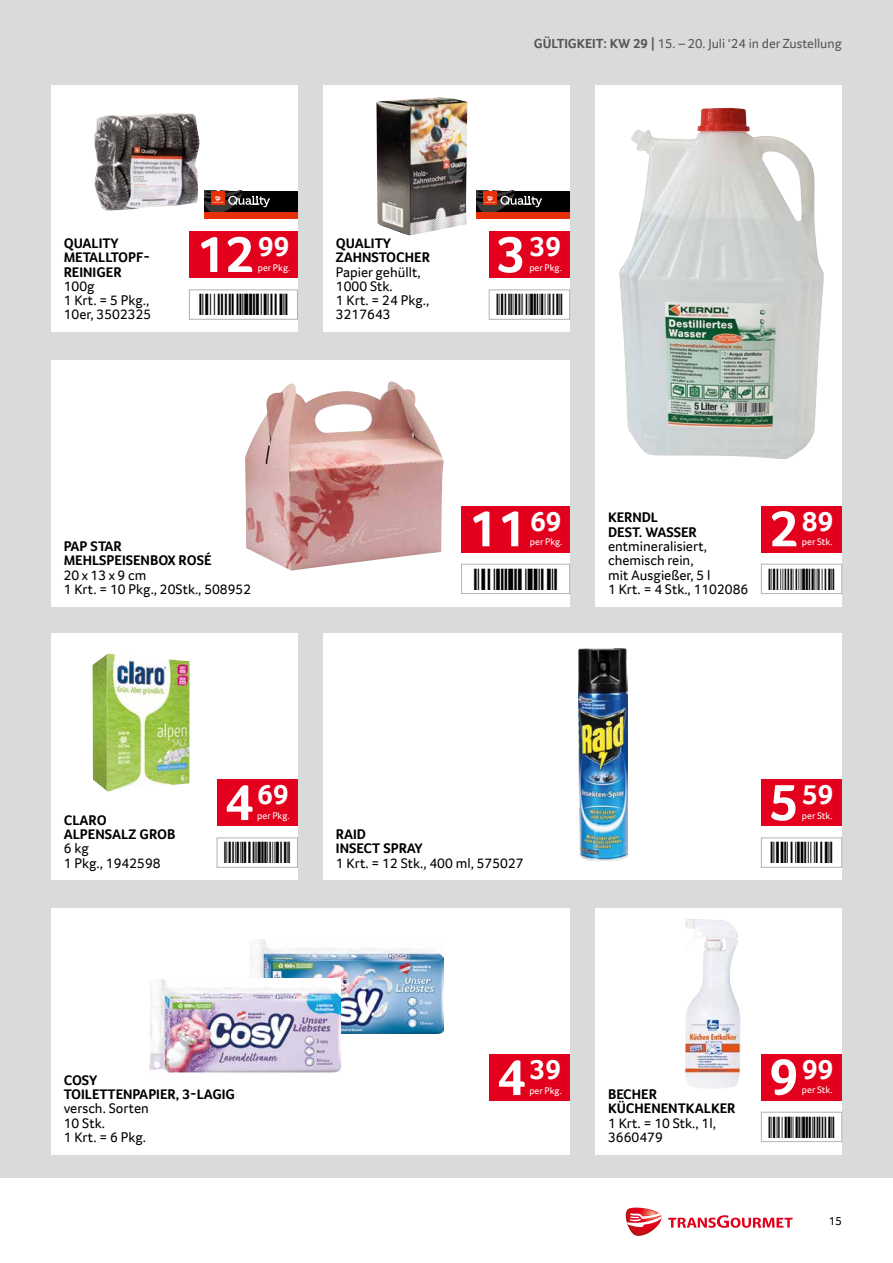
<style>
.page{position:relative;width:893px;height:1263px;background:#fff}
.page>*{position:absolute;margin:0;border:0;box-sizing:border-box;transform-origin:0 0}
.t1{font:700 52.5px "Transgourmet";color:#fff}
.t2{font:700 28.5px "Transgourmet";color:#fff}
.t3{font:14.25px/14.2px "Transgourmet";color:#000}
.t4{font:700 14.25px/14.2px "Transgourmet";color:#000}
.t5{font:13.5px "Transgourmet";color:#565655}
.t6{font:12px "Transgourmet";color:#000}
.t7{font:9.75px "Transgourmet";color:#fff}
.s1{font-weight:700}
.s2{font-size:52.5px}
</style>
<div class="page">
<svg style="left:625px;top:1207px;width:168px;height:29px"></svg>
<div style="left:0;top:0;width:893px;height:1178px;background:#d9dada"></div>
<div style="left:51px;top:86px;width:247px;height:246px;background:#fff"></div>
<div style="left:323px;top:86px;width:247px;height:246px;background:#fff"></div>
<div style="left:51px;top:360px;width:519px;height:246px;background:#fff"></div>
<div style="left:595px;top:85px;width:247px;height:521px;background:#fff"></div>
<div style="left:51px;top:634px;width:247px;height:246px;background:#fff"></div>
<div style="left:323px;top:634px;width:519px;height:246px;background:#fff"></div>
<div style="left:51px;top:908px;width:519px;height:246px;background:#fff"></div>
<div style="left:595px;top:908px;width:247px;height:246px;background:#fff"></div>
<img style="left:94px;top:113px;width:105px;height:98px">
<div style="left:189px;top:231px;width:109px;height:47px;background:#e3001d"></div>
<div style="left:189px;top:290px;width:109px;height:29px;border:1px solid #b1b2b3"></div>
<img style="left:376px;top:97px;width:91px;height:138px">
<div style="left:489px;top:231px;width:81px;height:47px;background:#e3001d"></div>
<div style="left:489px;top:290px;width:81px;height:29px;border:1px solid #b1b2b3"></div>
<img style="left:619px;top:108px;width:205px;height:351px">
<div style="left:761px;top:506px;width:81px;height:46px;background:#e3001d"></div>
<div style="left:761px;top:564px;width:81px;height:30px;border:1px solid #b1b2b3"></div>
<img style="left:245px;top:381px;width:199px;height:190px">
<div style="left:461px;top:506px;width:109px;height:46px;background:#e3001d"></div>
<div style="left:461px;top:564px;width:109px;height:30px;border:1px solid #b1b2b3"></div>
<img style="left:93px;top:654px;width:96px;height:137px">
<div style="left:217px;top:779px;width:81px;height:47px;background:#e3001d"></div>
<div style="left:217px;top:838px;width:81px;height:29px;border:1px solid #b1b2b3"></div>
<div style="left:761px;top:779px;width:81px;height:47px;background:#e3001d"></div>
<div style="left:761px;top:838px;width:81px;height:29px;border:1px solid #b1b2b3"></div>
<img style="left:250px;top:940px;width:194px;height:94px">
<img style="left:149px;top:978px;width:192px;height:94px">
<div style="left:489px;top:1054px;width:81px;height:47px;background:#e3001d"></div>
<img style="left:685px;top:919px;width:56px;height:169px">
<div style="left:761px;top:1054px;width:81px;height:46px;background:#e3001d"></div>
<div style="left:761px;top:1112px;width:81px;height:30px;border:1px solid #b1b2b3"></div>
<div style="left:476px;top:191px;width:94px;height:21px;background:#000"></div>
<div style="left:476px;top:212px;width:94px;height:7px;background:#e63009"></div>
<svg style="left:476px;top:191px;width:66px;height:21px"></svg>
<div style="left:204px;top:191px;width:94px;height:21px;background:#000"></div>
<div style="left:204px;top:212px;width:94px;height:7px;background:#e63009"></div>
<svg style="left:204px;top:191px;width:66px;height:21px"></svg>
<img style="left:579px;top:648px;width:48px;height:212px">
<p class="t5" style="left:534px;top:36px;width:310px"><span class="s1">GÜLTIGKEIT: KW 29 |</span> 15. – 20. Juli ‘24 in der Zustellung</p>
<p class="t4" style="left:64px;top:236px;width:88px">QUALITY<br>METALLTOPF-<br>REINIGER</p>
<p class="t3" style="left:64px;top:279px;width:89px">100g<br>1 Krt. = 5 Pkg.,<br>10er, 3502325</p>
<h1 class="t1" style="left:197px;top:223px;width:94px">12<sup>99</sup></h1>
<p class="t7" style="left:258px;top:262px;width:34px">per Pkg.</p>
<p class="t4" style="left:336px;top:236px;width:95px">QUALITY<br>ZAHNSTOCHER</p>
<p class="t3" style="left:336px;top:265px;width:95px">Papier gehüllt,<br>1000 Stk.<br>1 Krt. = 24 Pkg.,<br>3217643</p>
<h2 class="t2" style="left:497px;top:230px;width:66px"><span class="s2">3</span>39</h2>
<p class="t7" style="left:529px;top:262px;width:34px">per Pkg.</p>
<p class="t4" style="left:64px;top:539px;width:149px">PAP STAR<br>MEHLSPEISENBOX ROSÉ</p>
<p class="t3" style="left:64px;top:567px;width:189px">20 x 13 x 9 cm<br>1 Krt. = 10 Pkg., 20Stk., 508952</p>
<h1 class="t1" style="left:469px;top:498px;width:94px">11<sup>69</sup></h1>
<p class="t7" style="left:530px;top:536px;width:34px">per Pkg.</p>
<p class="t4" style="left:608px;top:510px;width:90px">KERNDL<br>DEST. WASSER</p>
<p class="t3" style="left:608px;top:539px;width:142px">entmineralisiert, chemisch rein,<br>mit Ausgießer, 5 l<br>1 Krt. = 4 Stk., 1102086</p>
<h2 class="t2" style="left:769px;top:504px;width:66px"><span class="s2">2</span>89</h2>
<p class="t7" style="left:802px;top:536px;width:32px">per Stk.</p>
<p class="t4" style="left:64px;top:813px;width:113px">CLARO<br>ALPENSALZ GROB</p>
<p class="t3" style="left:64px;top:841px;width:98px">6 kg<br>1 Pkg., 1942598</p>
<h2 class="t2" style="left:225px;top:778px;width:66px"><span class="s2">4</span>69</h2>
<p class="t7" style="left:257px;top:810px;width:34px">per Pkg.</p>
<p class="t4" style="left:336px;top:827px;width:88px">RAID<br>INSECT SPRAY</p>
<p class="t3" style="left:336px;top:855px;width:189px">1 Krt. = 12 Stk., 400 ml, 575027</p>
<h2 class="t2" style="left:769px;top:778px;width:66px"><span class="s2">5</span>59</h2>
<p class="t7" style="left:802px;top:810px;width:32px">per Stk.</p>
<p class="t4" style="left:64px;top:1073px;width:173px">COSY<br>TOILETTENPAPIER, 3-LAGIG</p>
<p class="t3" style="left:64px;top:1101px;width:87px">versch. Sorten<br>10 Stk.<br>1 Krt. = 6 Pkg.</p>
<h2 class="t2" style="left:497px;top:1053px;width:66px"><span class="s2">4</span>39</h2>
<p class="t7" style="left:529px;top:1085px;width:34px">per Pkg.</p>
<p class="t4" style="left:608px;top:1087px;width:129px">BECHER<br>KÜCHENENTKALKER</p>
<p class="t3" style="left:608px;top:1115px;width:109px">1 Krt. = 10 Stk., 1l,<br>3660479</p>
<h2 class="t2" style="left:769px;top:1052px;width:66px"><span class="s2">9</span>99</h2>
<p class="t7" style="left:802px;top:1084px;width:32px">per Stk.</p>
<p class="t6" style="left:829px;top:1214px;width:15px">15</p>
</div>
